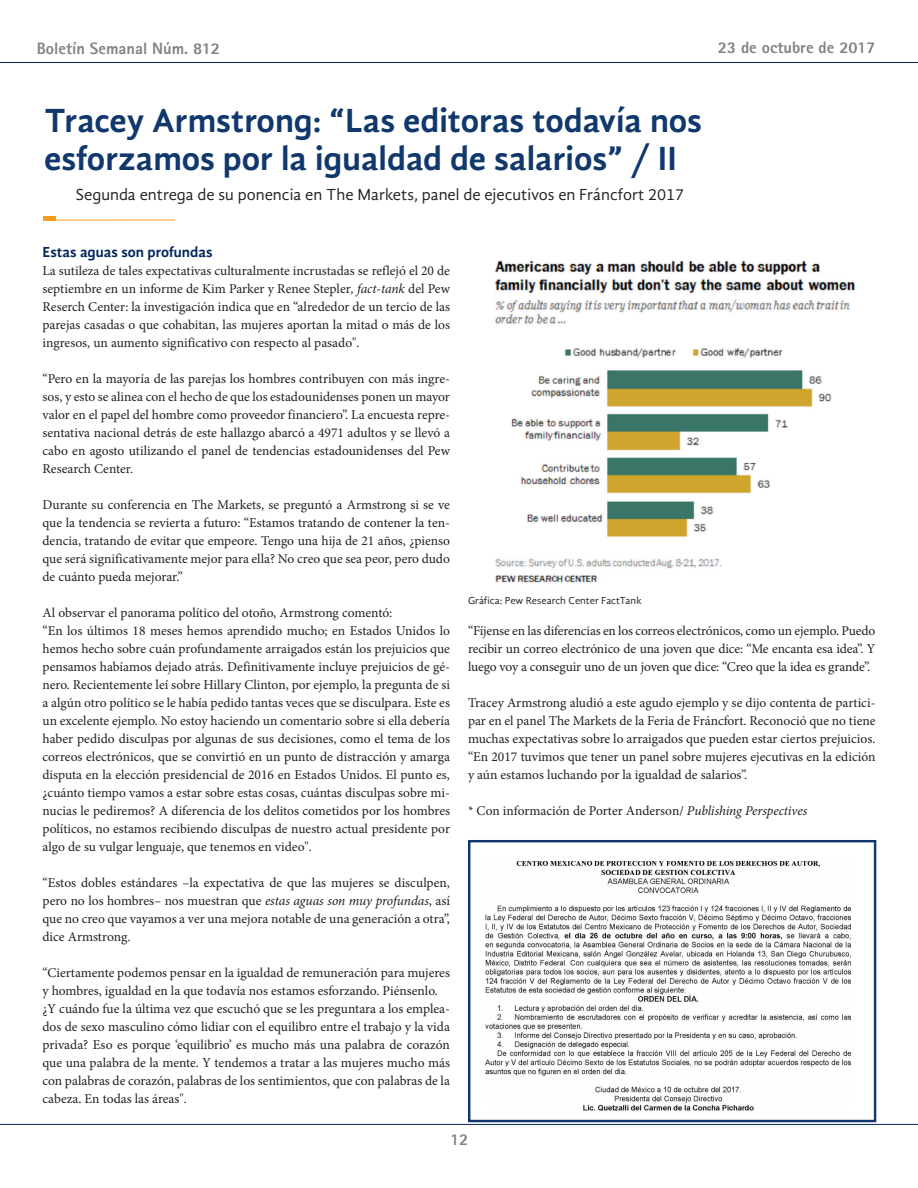
<style>
.page{position:relative;width:918px;height:1188px;background:#fff}
.page>*{position:absolute;margin:0;border:0;box-sizing:border-box;transform-origin:0 0}
.Títulos_Notas{font:700 34.5px/37.5px "Gandhi Sans";color:#11386d}
.Títulos_Notas-2{font:16.5px "Gandhi Sans";color:#231f20}
.t1{font:800 16.5px "Rotis Sans Serif";color:#808285}
.Texto_Base{font:700 15px "Gandhi Sans";color:#02285c}
.Texto_Base-2{font:13.5px/18px "Minion Pro";color:#231f20;text-align:justify}
.Pies_de_foto{font:10.5px "Gandhi Sans";color:#231f20}
.s1{font-style:italic}
</style>
<div class="page">
<hr style="left:0;top:62px;width:918px;height:1px;background:#02285c">
<hr style="left:0;top:1124px;width:918px;height:1px;background:#02285c">
<div style="left:468px;top:840px;width:408px;height:282px;border:2px solid #11386d"></div>
<img style="left:485px;top:862px;width:365px;height:249px">
<hr style="left:43px;top:220px;width:132px;height:1px;background:#f89c1c">
<div style="left:43px;top:216px;width:12px;height:5px;background:#f89c1c"></div>
<img style="left:495px;top:261px;width:360px;height:322px">
<p class="t1" style="left:37px;top:38px;width:185px">Boletín Semanal Núm. 812</p>
<p class="t1" style="left:718px;top:37px;width:159px">23 de octubre de 2017</p>
<p class="Títulos_Notas" style="left:44px;top:102px;width:659px">Tracey Armstrong: “Las editoras todavía nos esforzamos por la igualdad de salarios” / II</p>
<p class="Títulos_Notas-2" style="left:76px;top:185px;width:610px">Segunda entrega de su ponencia en The Markets, panel de ejecutivos en Fráncfort 2017</p>
<p class="Texto_Base" style="left:43px;top:243px;width:172px">Estas aguas son profundas</p>
<p class="Texto_Base-2" style="left:43px;top:262px;width:409px">La sutileza de tales expectativas culturalmente incrustadas se reflejó el 20 de septiembre en un informe de Kim Parker y Renee Stepler<span class="s1">, fact-tank</span> del Pew Reserch Center: la investigación indica que en “alrededor de un tercio de las parejas casadas o que cohabitan, las mujeres aportan la mitad o más de los ingresos, un aumento significativo con respecto al pasado".</p>
<p class="Texto_Base-2" style="left:43px;top:370px;width:409px">“Pero en la mayoría de las parejas los hombres contribuyen con más ingre&shy;sos, y esto se alinea con el hecho de que los estadounidenses ponen un mayor valor en el papel del hombre como proveedor financiero”. La encuesta repre&shy;sentativa nacional detrás de este hallazgo abarcó a 4971 adultos y se llevó a cabo en agosto utilizando el panel de tendencias estadounidenses del Pew Research Center.</p>
<p class="Texto_Base-2" style="left:43px;top:496px;width:409px">Durante su conferencia en The Markets, se preguntó a Armstrong si se ve que la tendencia se revierta a futuro: “Estamos tratando de contener la ten&shy;dencia, tratando de evitar que empeore. Tengo una hija de 21 años, ¿pienso que será significativamente mejor para ella? No creo que sea peor, pero dudo de cuánto pueda mejorar.”</p>
<p class="Texto_Base-2" style="left:43px;top:604px;width:351px">Al observar el panorama político del otoño, Armstrong comentó:</p>
<p class="Texto_Base-2" style="left:43px;top:622px;width:409px">“En los últimos 18 meses hemos aprendido mucho; en Estados Unidos lo hemos hecho sobre cuán profundamente arraigados están los prejuicios que pensamos habíamos dejado atrás. Definitivamente incluye prejuicios de gé&shy;nero. Recientemente leí sobre Hillary Clinton, por ejemplo, la pregunta de si a algún otro político se le había pedido tantas veces que se disculpara. Este es un excelente ejemplo. No estoy haciendo un comentario sobre si ella debería haber pedido disculpas por algunas de sus decisiones, como el tema de los correos electrónicos, que se convirtió en un punto de distracción y amarga disputa en la elección presidencial de 2016 en Estados Unidos. El punto es, ¿cuánto tiempo vamos a estar sobre estas cosas, cuántas disculpas sobre mi&shy;nucias le pediremos? A diferencia de los delitos cometidos por los hombres políticos, no estamos recibiendo disculpas de nuestro actual presidente por algo de su vulgar lenguaje, que tenemos en video".</p>
<p class="Texto_Base-2" style="left:43px;top:874px;width:409px">“Estos dobles estándares –la expectativa de que las mujeres se disculpen, pero no los hombres– nos muestran que <span class="s1">estas aguas son muy profundas</span>, así que no creo que vayamos a ver una mejora notable de una generación a otra”, dice Armstrong.</p>
<p class="Texto_Base-2" style="left:43px;top:964px;width:409px">“Ciertamente podemos pensar en la igualdad de remuneración para mujeres y hombres, igualdad en la que todavía nos estamos esforzando. Piénsenlo.</p>
<p class="Texto_Base-2" style="left:43px;top:1000px;width:409px">¿Y cuándo fue la última vez que escuchó que se les preguntara a los emplea&shy;dos de sexo masculino cómo lidiar con el equilibro entre el trabajo y la vida privada? Eso es porque ‘equilibrio’ es mucho más una palabra de corazón que una palabra de la mente. Y tendemos a tratar a las mujeres mucho más con palabras de corazón, palabras de los sentimientos, que con palabras de la cabeza. En todas las áreas".</p>
<p class="Pies_de_foto" style="left:468px;top:594px;width:175px">Gráfica: Pew Research Center FactTank</p>
<p class="Texto_Base-2" style="left:468px;top:622px;width:409px">“Fíjense en las diferencias en los correos electrónicos, como un ejemplo. Puedo recibir un correo electrónico de una joven que dice: “Me encanta esa idea”. Y luego voy a conseguir uno de un joven que dice: “Creo que la idea es grande”.</p>
<p class="Texto_Base-2" style="left:468px;top:694px;width:409px">Tracey Armstrong aludió a este agudo ejemplo y se dijo contenta de partici&shy;par en el panel The Markets de la Feria de Fráncfort. Reconoció que no tiene muchas expectativas sobre lo arraigados que pueden estar ciertos prejuicios. “En 2017 tuvimos que tener un panel sobre mujeres ejecutivas en la edición y aún estamos luchando por la igualdad de salarios”.</p>
<p class="Texto_Base-2" style="left:468px;top:802px;width:341px">* Con información de Porter Anderson/ <span class="s1">Publishing Perspectives</span></p>
<p class="t1" style="left:450px;top:1129px;width:20px">12</p>
</div>
